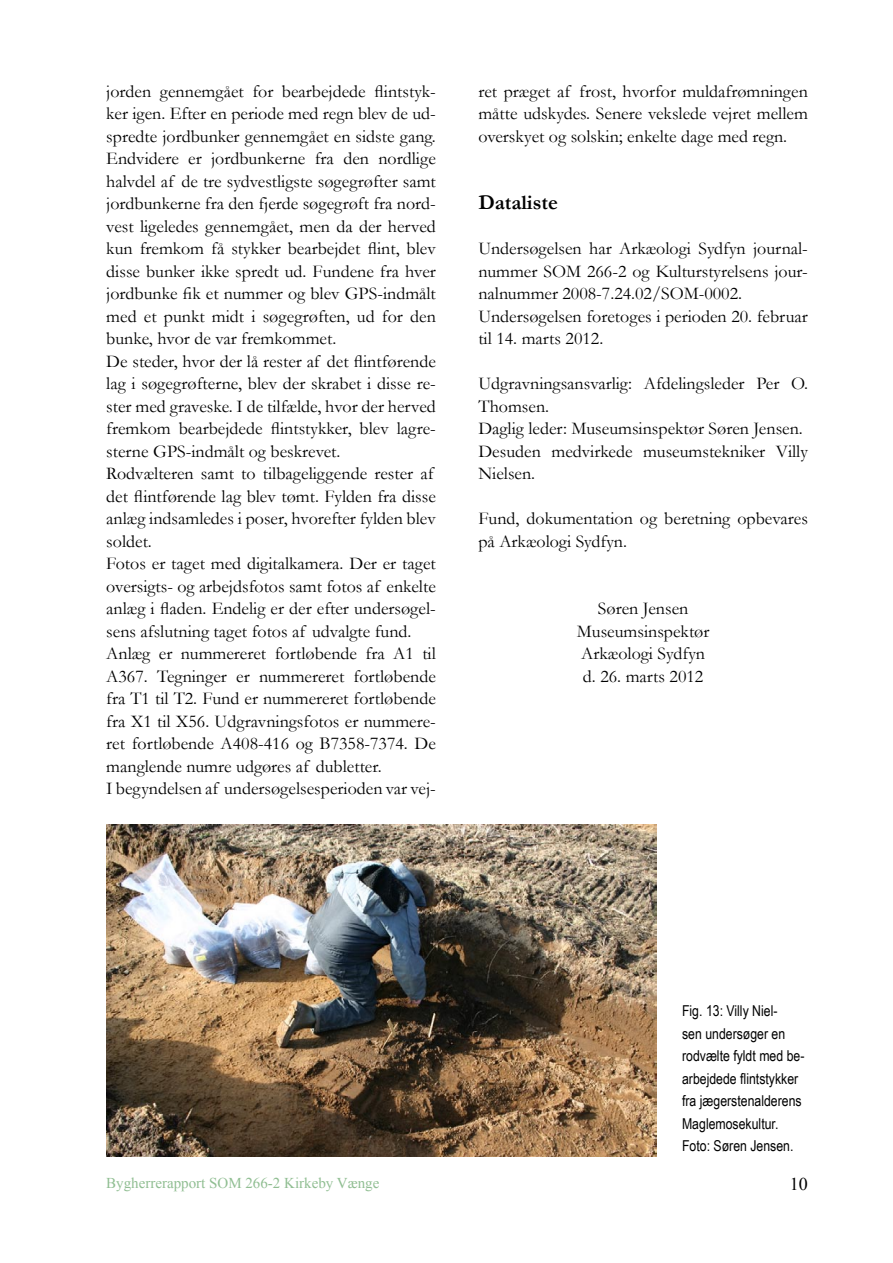
<style>
.page{position:relative;width:893px;height:1263px;background:#fff}
.page>*{position:absolute;margin:0;border:0;box-sizing:border-box;transform-origin:0 0}
.t1{font:700 21px "Garamond";color:#000}
.t2{font:18px/22.5px "Garamond";color:#000}
.t3{font:18px "Times New Roman";color:#000}
.t4{font:15px/22.5px "Arial Narrow";color:#000}
.t5{font:15px "Times New Roman";color:#90be92}
</style>
<div class="page">
<img style="left:106px;top:825px;width:551px;height:332px">
<p class="t2" style="left:106px;top:79px;width:331px">jorden gennemgået for bearbejdede flintstyk&shy;ker igen. Efter en periode med regn blev de ud&shy;spredte jordbunker gennemgået en sidste gang.<br>Endvidere er jordbunkerne fra den nordlige halvdel af de tre sydvestligste søgegrøfter samt jordbunkerne fra den fjerde søgegrøft fra nord&shy;vest ligeledes gennemgået, men da der herved kun fremkom få stykker bearbejdet flint, blev disse bunker ikke spredt ud. Fundene fra hver jordbunke fik et nummer og blev GPS-indmålt med et punkt midt i søgegrøften, ud for den bunke, hvor de var fremkommet.<br>De steder, hvor der lå rester af det flintførende lag i søgegrøfterne, blev der skrabet i disse re&shy;ster med graveske. I de tilfælde, hvor der herved fremkom bearbejdede flintstykker, blev lagre&shy;sterne GPS-indmålt og beskrevet.<br>Rodvælteren samt to tilbageliggende rester af det flintførende lag blev tømt. Fylden fra disse anlæg indsamledes i poser, hvorefter fylden blev soldet.<br>Fotos er taget med digitalkamera. Der er taget oversigts- og arbejdsfotos samt fotos af enkelte anlæg i fladen. Endelig er der efter undersøgel&shy;sens afslutning taget fotos af udvalgte fund.<br>Anlæg er nummereret fortløbende fra A1 til A367. Tegninger er nummereret fortløbende fra T1 til T2. Fund er nummereret fortløbende fra X1 til X56. Udgravningsfotos er nummere&shy;ret fortløbende A408-416 og B7358-7374. De manglende numre udgøres af dubletter.<br>I begyndelsen af undersøgelsesperioden var vej-</p>
<p class="t2" style="left:478px;top:79px;width:331px;text-align:justify">ret præget af frost, hvorfor muldafrømningen måtte udskydes. Senere vekslede vejret mellem overskyet og solskin; enkelte dage med regn.</p>
<p class="t1" style="left:478px;top:188px;width:81px">Dataliste</p>
<p class="t2" style="left:478px;top:237px;width:331px">Undersøgelsen har Arkæologi Sydfyn journal&shy;nummer SOM 266-2 og Kulturstyrelsens jour&shy;nalnummer 2008-7.24.02/SOM-0002.<br>Undersøgelsen foretoges i perioden 20. februar til 14. marts 2012.</p>
<p class="t2" style="left:478px;top:372px;width:331px">Udgravningsansvarlig: Afdelingsleder Per O.<br>Thomsen.<br>Daglig leder: Museumsinspektør Søren Jensen.<br>Desuden medvirkede museumstekniker Villy<br>Nielsen.</p>
<p class="t2" style="left:478px;top:507px;width:331px">Fund, dokumentation og beretning opbevares på Arkæologi Sydfyn.</p>
<p class="t2" style="left:577px;top:597px;width:134px;text-align:center">Søren Jensen<br>Museumsinspektør<br>Arkæologi Sydfyn d. 26. marts 2012</p>
<p class="t4" style="left:682px;top:999px;width:124px">Fig. 13: Villy Niel-<br>sen undersøger en rodvælte fyldt med be&shy;arbejdede flintstykker fra jægerstenalderens<br>Maglemosekultur.<br>Foto: Søren Jensen.</p>
<p class="t5" style="left:106px;top:1172px;width:275px">Bygherrerapport SOM 266-2 Kirkeby Vænge</p>
<p class="t3" style="left:790px;top:1171px;width:19px">10</p>
</div>
